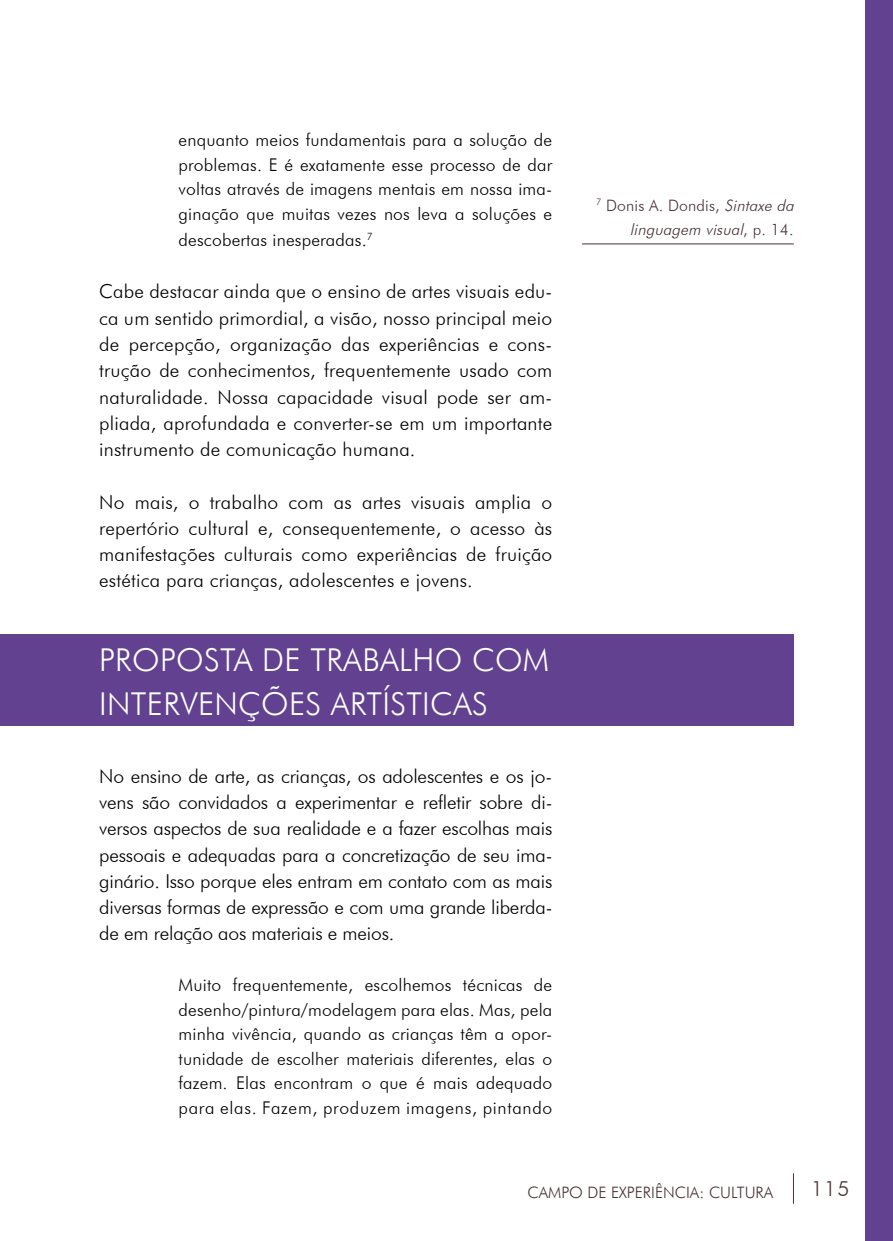
<style>
.page{position:relative;width:893px;height:1241px;background:#fff}
.page>*{position:absolute;margin:0;border:0;box-sizing:border-box;transform-origin:0 0}
.t1{font:300 31.5px "Futura BT";color:#fff}
.t2{font:300 21px "Futura BT";color:#493235}
.t3{font:300 19.25px/26.2px "Futura BT";letter-spacing:.01em;color:#000;text-align:justify}
.t4{font:300 17.5px/24.5px "Futura BT";letter-spacing:.01em;color:#000;text-align:justify}
.t5{font:italic 300 15.75px/24.5px "Futura BT";color:#493235;text-align:right}
.t6{font:300 15.75px "Futura BT";color:#493235}
.s1{font-style:normal}
</style>
<div class="page">
<div style="left:865px;top:0;width:28px;height:1240px;background:#614190"></div>
<hr style="left:793px;top:1173px;width:1px;height:30px;background:#493235">
<hr style="left:582px;top:243px;width:212px;height:1px;background:#493235">
<div style="left:0;top:634px;width:794px;height:91px;background:#614190"></div>
<p class="t4" style="left:179px;top:127px;width:375px">enquanto meios fundamentais para a solução de problemas. E é exatamente esse processo de dar voltas através de imagens mentais em nossa ima&shy;ginação que muitas vezes nos leva a soluções e</p>
<p class="t4" style="left:179px;top:227px;width:196px">descobertas inesperadas.<sup>7</sup></p>
<p class="t3" style="left:99px;top:278px;width:455px">Cabe destacar ainda que o ensino de artes visuais edu&shy;ca um sentido primordial, a visão, nosso principal meio de percepção, organização das experiências e cons&shy;trução de conhecimentos, frequentemente usado com naturalidade. Nossa capacidade visual pode ser am&shy;pliada, aprofundada e converter-se em um importante instrumento de comunicação humana.</p>
<p class="t3" style="left:99px;top:488px;width:455px">No mais, o trabalho com as artes visuais amplia o repertório cultural e, consequentemente, o acesso às manifestações culturais como experiências de fruição estética para crianças, adolescentes e jovens.</p>
<h1 class="t1" style="left:99px;top:640px;width:37px">Proposta</h1>
<h1 class="t1" style="left:262px;top:640px;width:68px">de trabalho</h1>
<h1 class="t1" style="left:472px;top:640px;width:26px">com</h1>
<h1 class="t1" style="left:99px;top:684px;width:20px">intervenções</h1>
<h1 class="t1" style="left:331px;top:684px;width:17px">artísticas</h1>
<p class="t3" style="left:99px;top:762px;width:455px">No ensino de arte, as crianças, os adolescentes e os jo&shy;vens são convidados a experimentar e refletir sobre di&shy;versos aspectos de sua realidade e a fazer escolhas mais pessoais e adequadas para a concretização de seu ima&shy;ginário. Isso porque eles entram em contato com as mais diversas formas de expressão e com uma grande liberda&shy;de em relação aos materiais e meios.</p>
<p class="t4" style="left:179px;top:972px;width:375px">Muito frequentemente, escolhemos técnicas de desenho/pintura/modelagem para elas. Mas, pela minha vivência, quando as crianças têm a opor&shy;tunidade de escolher materiais diferentes, elas o fazem. Elas encontram o que é mais adequado para elas. Fazem, produzem imagens, pintando</p>
<p class="t5" style="left:596px;top:192px;width:203px"><sup>7</sup> <span class="s1">Donis A. Dondis,</span> Sintaxe da linguagem visual<span class="s1">, p . 1 4 .</span></p>
<p class="t6" style="left:528px;top:1182px;width:247px">CAMPO DE EXPERIÊNCIA: CULTURA</p>
<p class="t2" style="left:811px;top:1175px;width:40px">115</p>
</div>
